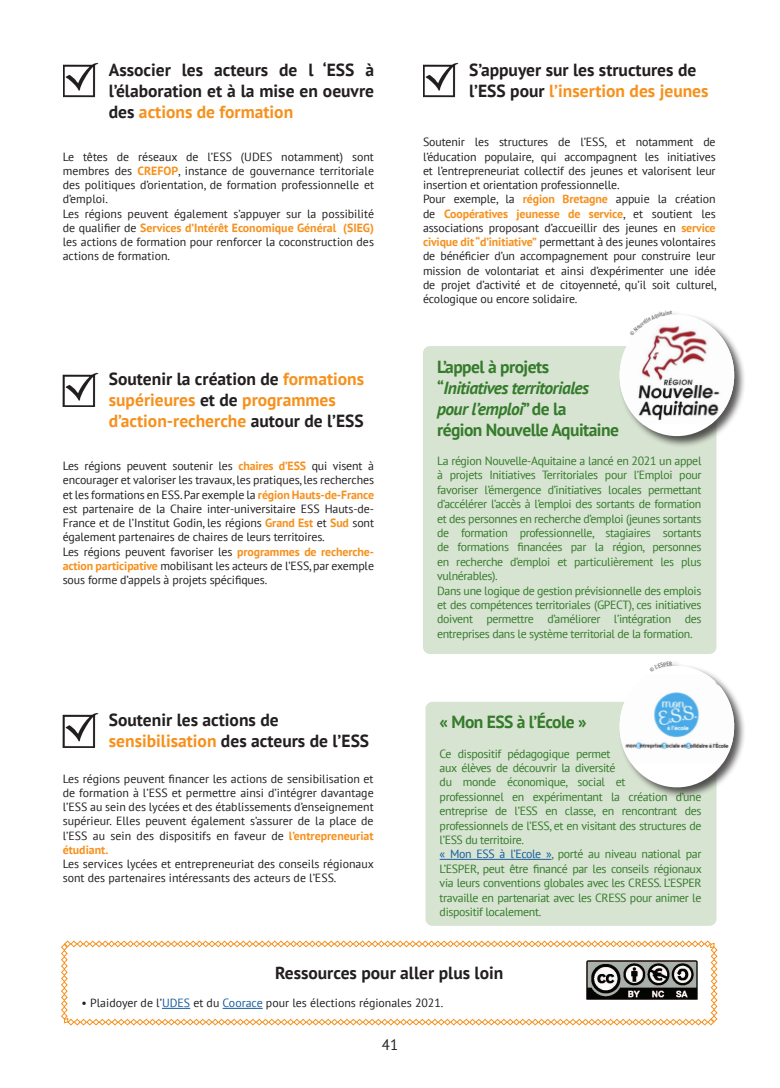
<style>
.page{position:relative;width:780px;height:1088px;background:#fff}
.page>*{position:absolute;margin:0;border:0;box-sizing:border-box;transform-origin:0 0}
.t1{font:700 17.5px/21px "PT Sans";color:#231f20}
.t2{font:700 17.5px/21px "PT Sans";letter-spacing:-.03em;color:#357b2b}
.t3{font:700 17.5px/21px "PT Sans";color:#f6911e}
.t4{font:15px "PT Sans";color:#231f20}
.t5{font:11.88px/14.2px "PT Sans";color:#231f20;text-align:justify}
.t6{font:11.88px/14.4px "PT Sans";letter-spacing:-.03em;color:#357b2b;text-align:justify}
.s1{color:#f6911e}
.s2{font-weight:700;color:#f6911e}
.s3{color:#231f20}
.s4{font-style:italic}
.s5{color:#175d9e}
</style>
<div class="page">
<svg style="left:61px;top:940px;width:656px;height:85px"></svg>
<img style="left:586px;top:960px;width:111px;height:40px">
<img style="left:63px;top:63px;width:36px;height:34px">
<div style="left:423px;top:346px;width:293px;height:308px;background:#d7e4d2;border-radius:7px"></div>
<div style="left:617px;top:309px;width:129px;height:139px;background:#231f20;opacity:.75"></div>
<img style="left:423px;top:63px;width:35px;height:34px">
<img style="left:63px;top:372px;width:35px;height:35px">
<img style="left:63px;top:713px;width:35px;height:35px">
<div style="left:425px;top:702px;width:291px;height:224px;background:#d7e4d2;border-radius:7px"></div>
<hr style="left:439px;top:859px;width:112px;height:1px;background:#175d9e">
<div style="left:617px;top:660px;width:129px;height:139px;background:#231f20;opacity:.75"></div>
<svg style="left:617px;top:309px;width:125px;height:135px"></svg>
<svg style="left:617px;top:660px;width:125px;height:136px"></svg>
<p class="t1" style="left:109px;top:59px;width:267px;text-align:justify">Associer les acteurs de l ‘ESS à l’élaboration et à la mise en oeuvre des <span class="s1">actions de formation</span></p>
<p class="t5" style="left:63px;top:149px;width:313px">Le têtes de réseaux de l’ESS (UDES notamment) sont membres des <span class="s2">CREFOP</span>, instance de gouvernance territoriale des politiques d’orientation, de formation professionnelle et d’emploi.</p>
<p class="t5" style="left:63px;top:206px;width:313px">Les régions peuvent également s’appuyer sur la possibilité de qualifier de <span class="s2">Services d’Intérêt Economique Général (SIEG) </span>les actions de formation pour renforcer la coconstruction des actions de formation.</p>
<p class="t3" style="left:109px;top:368px;width:257px"><span class="s3">Soutenir la création de</span> formations supérieures <span class="s3">et de</span> programmes d’action-recherche <span class="s3">autour de l’ESS</span></p>
<p class="t5" style="left:63px;top:459px;width:313px">Les régions peuvent soutenir les <span class="s2">chaires d’ESS</span> qui visent à encourager et valoriser les travaux, les pratiques, les recherches et les formations en ESS. Par exemple la <span class="s2">région Hauts-de-France </span>est partenaire de la Chaire inter-universitaire ESS Hauts-de-France et de l’Institut Godin, les régions <span class="s2">Grand Est</span> et <span class="s2">Sud</span> sont également partenaires de chaires de leurs territoires.</p>
<p class="t5" style="left:63px;top:544px;width:313px">Les régions peuvent favoriser les <span class="s2">programmes de recherche&shy;action participative</span> mobilisant les acteurs de l’ESS, par exemple sous forme d’appels à projets spécifiques.</p>
<p class="t1" style="left:109px;top:709px;width:262px">Soutenir les actions de <span class="s1">sensibilisation</span> des acteurs de l’ESS</p>
<p class="t5" style="left:63px;top:771px;width:312px">Les régions peuvent financer les actions de sensibilisation et de formation à l’ESS et permettre ainsi d’intégrer davantage l’ESS au sein des lycées et des établissements d’enseignement supérieur. Elles peuvent également s’assurer de la place de l’ESS au sein des dispositifs en faveur de <span class="s2">l’entrepreneuriat étudiant.</span></p>
<p class="t5" style="left:63px;top:856px;width:313px">Les services lycées et entrepreneuriat des conseils régionaux sont des partenaires intéressants des acteurs de l’ESS.</p>
<p class="t1" style="left:469px;top:59px;width:241px">S’appuyer sur les structures de l’ESS pour <span class="s1">l’insertion des jeunes</span></p>
<p class="t5" style="left:423px;top:135px;width:294px">Soutenir les structures de l’ESS, et notamment de l’éducation populaire, qui accompagnent les initiatives et l’entrepreneuriat collectif des jeunes et valorisent leur insertion et orientation professionnelle.</p>
<p class="t5" style="left:423px;top:192px;width:295px">Pour exemple, la <span class="s2">région Bretagne</span> appuie la création de <span class="s2">Coopératives jeunesse de service</span>, et soutient les associations proposant d’accueillir des jeunes en <span class="s2">service civique dit “d’initiative”</span> permettant à des jeunes volontaires de bénéficier d’un accompagnement pour construire leur mission de volontariat et ainsi d’expérimenter une idée de projet d’activité et de citoyenneté, qu’il soit culturel, écologique ou encore solidaire.</p>
<p class="t2" style="left:437px;top:355px;width:183px">L’appel à projets “<span class="s4">Initiatives territoriales pour l’emploi</span>” de la<br>région Nouvelle Aquitaine</p>
<p class="t6" style="left:437px;top:453px;width:266px">La région Nouvelle-Aquitaine a lancé en 2021 un appel à projets Initiatives Territoriales pour l’Emploi pour favoriser l’émergence d’initiatives locales permettant d’accélérer l’accès à l’emploi des sortants de formation et des personnes en recherche d’emploi (jeunes sortants de formation professionnelle, stagiaires sortants de formations financées par la région, personnes en recherche d’emploi et particulièrement les plus vulnérables).</p>
<p class="t6" style="left:437px;top:583px;width:266px">Dans une logique de gestion prévisionnelle des emplois et des compétences territoriales (GPECT), ces initiatives doivent permettre d’améliorer l’intégration des entreprises dans le système territorial de la formation.</p>
<p class="t2" style="left:439px;top:711px;width:148px">« Mon ESS à l’École »</p>
<p class="t6" style="left:439px;top:746px;width:263px;text-align:left">Ce dispositif pédagogique permet<br>aux élèves de découvrir la diversité<br>du monde économique, social et<br>professionnel en expérimentant la création d’une entreprise de l’ESS en classe, en rencontrant des professionnels de l’ESS, et en visitant des structures de l’ESS du territoire.</p>
<p class="t6" style="left:439px;top:847px;width:264px"><span class="s5">« Mon ESS à l’Ecole »</span>, porté au niveau national par L’ESPER, peut être financé par les conseils régionaux via leurs conventions globales avec les CRESS. L’ESPER travaille en partenariat avec les CRESS pour animer le dispositif localement.</p>
<p class="t1" style="left:275px;top:962px;width:230px">Ressources pour aller plus loin</p>
<p class="t5" style="left:82px;top:996px;width:363px">• Plaidoyer de l’<span class="s5">UDES</span> et du <span class="s5">Coorace</span> pour les élections régionales 2021.</p>
<p class="t4" style="left:382px;top:1035px;width:18px">41</p>
</div>
